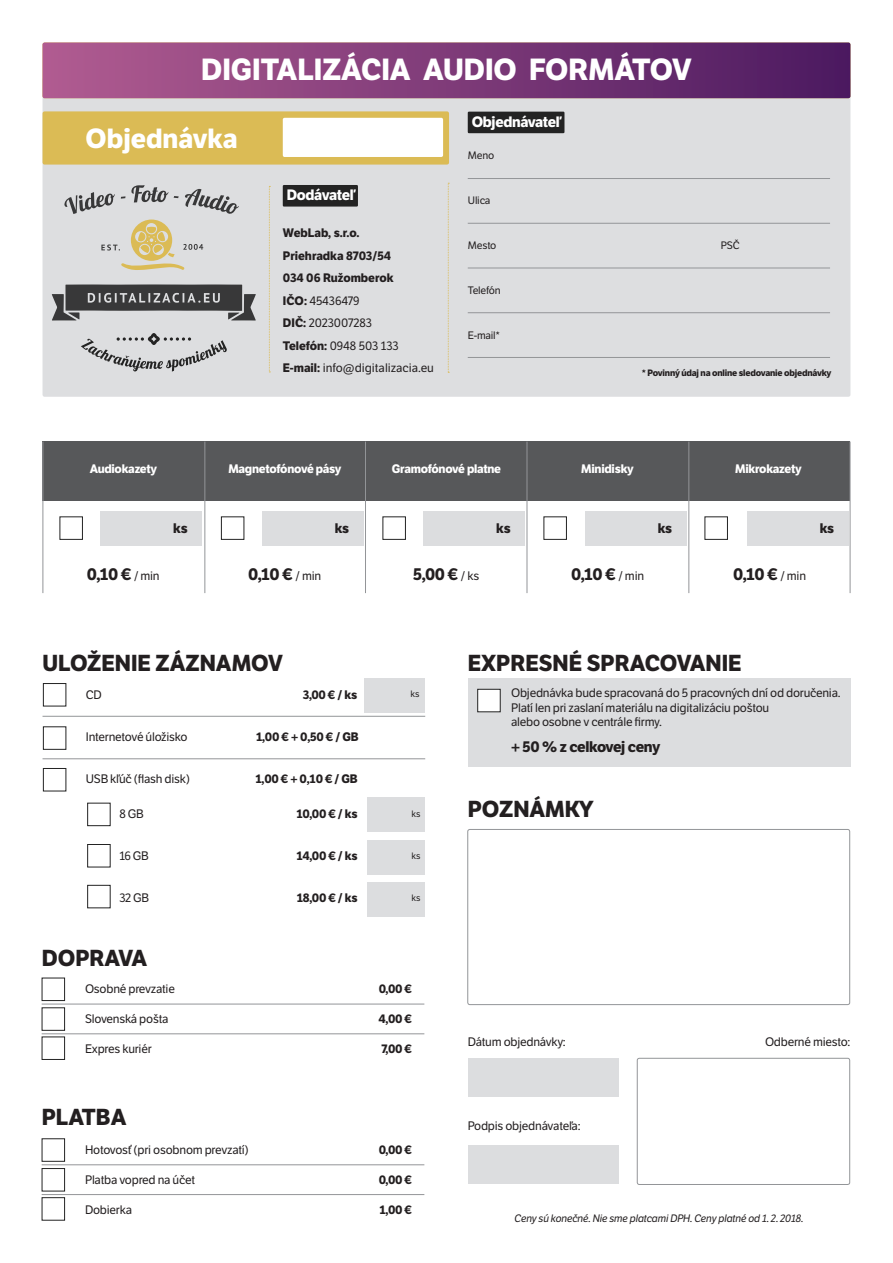
<style>
.page{position:relative;width:893px;height:1263px;background:#fff}
.page>*{position:absolute;margin:0;border:0;box-sizing:border-box;transform-origin:0 0}
.t1{font:700 29.7px "LFT Etica";color:#fff}
.t2{font:700 27px "LFT Etica";color:#fff}
.t3{font:700 22.5px "LFT Etica";color:#231f20}
.t4{font:700 16.5px "LFT Etica";letter-spacing:-.02em;color:#231f20}
.t5{font:700 15px "LFT Etica";letter-spacing:-.025em;color:#231f20}
.t6{font:700 14.7px "LFT Etica";letter-spacing:-.02em;color:#fff}
.t7{font:700 13.5px "LFT Etica";letter-spacing:-.02em;color:#231f20}
.t8{font:12px/14.4px "LFT Etica";letter-spacing:-.02em;color:#231f20}
.t9{font:700 12px/22.5px "LFT Etica";color:#231f20}
.t10{font:700 12px "LFT Etica";letter-spacing:-.02em;color:#231f20}
.t11{font:700 12px "LFT Etica";letter-spacing:-.02em;color:#fff}
.t12{font:italic 10.5px "LFT Etica";letter-spacing:-.02em;color:#231f20}
.t13{font:10.5px "LFT Etica";letter-spacing:-.02em;color:#231f20}
.t14{font:700 9px "LFT Etica";letter-spacing:-.02em;color:#231f20}
.t15{font:9px "LFT Etica";letter-spacing:-.02em;color:#231f20}
.s1{font-weight:400}
.s2{font-weight:400;font-size:12px}
</style>
<div class="page">
<div style="left:43px;top:441px;width:807px;height:60px;background:#57585a"></div>
<div style="left:43px;top:77px;width:807px;height:320px;background:#dddee0;border-radius:2px"></div>
<div style="left:283px;top:185px;width:75px;height:22px;background:#232323"></div>
<div style="left:468px;top:112px;width:96px;height:21px;background:#232323"></div>
<hr style="left:468px;top:178px;width:362px;height:1px;background:#939598">
<hr style="left:468px;top:223px;width:362px;height:1px;background:#939598">
<hr style="left:468px;top:268px;width:362px;height:1px;background:#939598">
<hr style="left:468px;top:312px;width:362px;height:1px;background:#939598">
<hr style="left:468px;top:357px;width:362px;height:1px;background:#939598">
<div style="left:43px;top:111px;width:406px;height:54px;background:#dbbb55;border-radius:2px"></div>
<div style="left:283px;top:118px;width:160px;height:39px;background:#fff;border-radius:2px"></div>
<svg style="left:448px;top:183px;width:1px;height:190px"></svg>
<svg style="left:269px;top:186px;width:1px;height:187px"></svg>
<hr style="left:205px;top:442px;width:1px;height:151px;background:#939598">
<hr style="left:43px;top:442px;width:1px;height:151px;background:#939598">
<hr style="left:365px;top:442px;width:1px;height:151px;background:#939598">
<hr style="left:527px;top:442px;width:1px;height:151px;background:#939598">
<hr style="left:689px;top:442px;width:1px;height:151px;background:#939598">
<hr style="left:850px;top:442px;width:1px;height:151px;background:#939598">
<div style="left:468px;top:679px;width:382px;height:88px;background:#dcdddf"></div>
<img style="left:43px;top:43px;width:807px;height:55px">
<div style="left:477px;top:689px;width:24px;height:23px;background:#fff;border:1px solid #232323"></div>
<hr style="left:42px;top:1004px;width:382px;height:1px;background:#939598">
<hr style="left:42px;top:1033px;width:382px;height:1px;background:#939598">
<div style="left:42px;top:978px;width:23px;height:23px;border:1px solid #232323"></div>
<div style="left:42px;top:1007px;width:23px;height:24px;border:1px solid #232323"></div>
<div style="left:42px;top:1036px;width:23px;height:24px;border:1px solid #232323"></div>
<hr style="left:42px;top:1164px;width:382px;height:1px;background:#939598">
<hr style="left:42px;top:1194px;width:382px;height:1px;background:#939598">
<div style="left:42px;top:1138px;width:23px;height:24px;border:1px solid #232323"></div>
<div style="left:42px;top:1168px;width:23px;height:23px;border:1px solid #232323"></div>
<div style="left:42px;top:1197px;width:23px;height:23px;border:1px solid #232323"></div>
<hr style="left:43px;top:716px;width:382px;height:1px;background:#939598">
<hr style="left:43px;top:758px;width:382px;height:1px;background:#939598">
<div style="left:368px;top:797px;width:57px;height:35px;background:#dcdddf"></div>
<div style="left:365px;top:678px;width:60px;height:35px;background:#dcdddf"></div>
<div style="left:100px;top:511px;width:102px;height:35px;background:#dcdddf"></div>
<div style="left:262px;top:511px;width:101px;height:35px;background:#dcdddf"></div>
<div style="left:423px;top:511px;width:102px;height:35px;background:#dcdddf"></div>
<div style="left:585px;top:511px;width:101px;height:35px;background:#dcdddf"></div>
<div style="left:747px;top:511px;width:101px;height:35px;background:#dcdddf"></div>
<div style="left:368px;top:840px;width:57px;height:35px;background:#dcdddf"></div>
<div style="left:368px;top:882px;width:57px;height:35px;background:#dcdddf"></div>
<div style="left:468px;top:1058px;width:150px;height:39px;background:#dcdddf"></div>
<div style="left:468px;top:1145px;width:150px;height:38px;background:#dcdddf"></div>
<div style="left:43px;top:683px;width:23px;height:23px;border:1px solid #232323"></div>
<div style="left:60px;top:516px;width:23px;height:24px;border:1px solid #232323"></div>
<div style="left:221px;top:516px;width:23px;height:24px;border:1px solid #232323"></div>
<div style="left:382px;top:516px;width:24px;height:24px;border:1px solid #232323"></div>
<div style="left:543px;top:516px;width:24px;height:24px;border:1px solid #232323"></div>
<div style="left:704px;top:516px;width:24px;height:24px;border:1px solid #232323"></div>
<div style="left:43px;top:726px;width:23px;height:24px;border:1px solid #232323"></div>
<div style="left:43px;top:768px;width:23px;height:23px;border:1px solid #232323"></div>
<div style="left:87px;top:803px;width:24px;height:23px;border:1px solid #232323"></div>
<div style="left:87px;top:844px;width:24px;height:23px;border:1px solid #232323"></div>
<div style="left:87px;top:885px;width:24px;height:23px;border:1px solid #232323"></div>
<div style="left:467px;top:829px;width:383px;height:176px;border:1px solid #939598;border-radius:2px"></div>
<div style="left:637px;top:1058px;width:213px;height:127px;border:1px solid #939598;border-radius:2px"></div>
<svg style="left:52px;top:284px;width:204px;height:36px"></svg>
<svg style="left:64px;top:185px;width:175px;height:29px"></svg>
<svg style="left:101px;top:220px;width:102px;height:50px"></svg>
<svg style="left:81px;top:333px;width:146px;height:39px"></svg>
<h1 class="t1" style="left:201px;top:51px;width:492px">DIGITALIZÁCIA AUDIO FORMÁTOV</h1>
<h2 class="t2" style="left:86px;top:122px;width:153px">Objednávka</h2>
<p class="t6" style="left:287px;top:186px;width:70px">Dodávateľ</p>
<p class="t9" style="left:283px;top:222px;width:152px">WebLab, s.r.o.<br>Priehradka 8703/54<br>034 06 Ružomberok<br>IČO: <span class="s1">45436479<br></span>DIČ: <span class="s1">2023007283<br></span>Telefón: <span class="s1">0948 503 133<br></span>E-mail: <span class="s1">info@digitalizacia.eu</span></p>
<p class="t6" style="left:472px;top:113px;width:91px">Objednávateľ</p>
<p class="t13" style="left:468px;top:149px;width:28px">Meno</p>
<p class="t13" style="left:468px;top:194px;width:24px">Ulica</p>
<p class="t13" style="left:468px;top:239px;width:30px">Mesto</p>
<p class="t13" style="left:721px;top:239px;width:20px">PSČ</p>
<p class="t13" style="left:468px;top:284px;width:34px">Telefón</p>
<p class="t13" style="left:468px;top:329px;width:34px">E-mail*</p>
<p class="t14" style="left:642px;top:367px;width:191px">* Povinný údaj na online sledovanie objednávky</p>
<p class="t11" style="left:90px;top:461px;width:69px">Audiokazety</p>
<p class="t11" style="left:228px;top:461px;width:115px">Magnetofónové pásy</p>
<p class="t11" style="left:392px;top:461px;width:111px">Gramofónové platne</p>
<p class="t11" style="left:581px;top:461px;width:54px">Minidisky</p>
<p class="t11" style="left:735px;top:461px;width:68px">Mikrokazety</p>
<p class="t7" style="left:173px;top:520px;width:16px">ks</p>
<p class="t7" style="left:335px;top:520px;width:16px">ks</p>
<p class="t7" style="left:496px;top:520px;width:16px">ks</p>
<p class="t7" style="left:658px;top:520px;width:16px">ks</p>
<p class="t7" style="left:820px;top:520px;width:16px">ks</p>
<h3 class="t4" style="left:87px;top:564px;width:74px">0,10 € <span class="s2">/ min</span></h3>
<h3 class="t4" style="left:248px;top:564px;width:74px">0,10 € <span class="s2">/ min</span></h3>
<h3 class="t4" style="left:413px;top:564px;width:68px">5,00 € <span class="s2">/ ks</span></h3>
<h3 class="t4" style="left:571px;top:564px;width:74px">0,10 € <span class="s2">/ min</span></h3>
<h3 class="t4" style="left:733px;top:564px;width:74px">0,10 € <span class="s2">/ min</span></h3>
<h3 class="t3" style="left:43px;top:649px;width:242px">ULOŽENIE ZÁZNAMOV</h3>
<p class="t8" style="left:86px;top:687px;width:17px">CD</p>
<p class="t10" style="left:303px;top:687px;width:56px">3,00 € / ks</p>
<p class="t8" style="left:86px;top:729px;width:103px">Internetové úložisko</p>
<p class="t10" style="left:256px;top:729px;width:104px">1,00 € + 0,50 € / GB</p>
<p class="t8" style="left:86px;top:771px;width:106px">USB kľúč (flash disk)</p>
<p class="t10" style="left:255px;top:771px;width:104px">1,00 € + 0,10 € / GB</p>
<p class="t8" style="left:119px;top:806px;width:26px">8 GB</p>
<p class="t10" style="left:296px;top:806px;width:63px">10,00 € / ks</p>
<p class="t8" style="left:119px;top:848px;width:31px">16 GB</p>
<p class="t10" style="left:297px;top:848px;width:63px">14,00 € / ks</p>
<p class="t8" style="left:119px;top:890px;width:31px">32 GB</p>
<p class="t10" style="left:297px;top:890px;width:63px">18,00 € / ks</p>
<p class="t15" style="left:411px;top:689px;width:10px">ks</p>
<p class="t15" style="left:412px;top:809px;width:10px">ks</p>
<p class="t15" style="left:412px;top:851px;width:10px">ks</p>
<p class="t15" style="left:412px;top:893px;width:10px">ks</p>
<h3 class="t3" style="left:42px;top:945px;width:107px">DOPRAVA</h3>
<p class="t8" style="left:85px;top:982px;width:91px">Osobné prevzatie</p>
<p class="t10" style="left:379px;top:982px;width:35px">0,00 €</p>
<p class="t8" style="left:85px;top:1012px;width:85px">Slovenská pošta</p>
<p class="t10" style="left:379px;top:1012px;width:35px">4,00 €</p>
<p class="t8" style="left:85px;top:1042px;width:68px">Expres kuriér</p>
<p class="t10" style="left:381px;top:1042px;width:32px">7,00 €</p>
<h3 class="t3" style="left:42px;top:1103px;width:86px">PLATBA</h3>
<p class="t8" style="left:85px;top:1143px;width:165px">Hotovosť (pri osobnom prevzatí)</p>
<p class="t10" style="left:379px;top:1142px;width:35px">0,00 €</p>
<p class="t8" style="left:85px;top:1173px;width:112px">Platba vopred na účet</p>
<p class="t10" style="left:379px;top:1172px;width:35px">0,00 €</p>
<p class="t8" style="left:85px;top:1203px;width:48px">Dobierka</p>
<p class="t10" style="left:380px;top:1202px;width:34px">1,00 €</p>
<h3 class="t3" style="left:468px;top:649px;width:275px">EXPRESNÉ SPRACOVANIE</h3>
<p class="t8" style="left:511px;top:686px;width:331px">Objednávka bude spracovaná do 5 pracovných dní od doručenia.<br>Platí len pri zaslaní materiálu na digitalizáciu poštou<br>alebo osobne v centrále firmy.</p>
<p class="t5" style="left:511px;top:737px;width:151px">+ 50 % z celkovej ceny</p>
<h3 class="t3" style="left:468px;top:795px;width:128px">POZNÁMKY</h3>
<p class="t8" style="left:468px;top:1035px;width:100px">Dátum objednávky:</p>
<p class="t8" style="left:765px;top:1035px;width:87px">Odberné miesto:</p>
<p class="t8" style="left:468px;top:1119px;width:114px">Podpis objednávateľa:</p>
<p class="t12" style="left:515px;top:1212px;width:290px">Ceny sú konečné. Nie sme platcami DPH. Ceny platné od 1. 2. 2018.</p>
</div>
